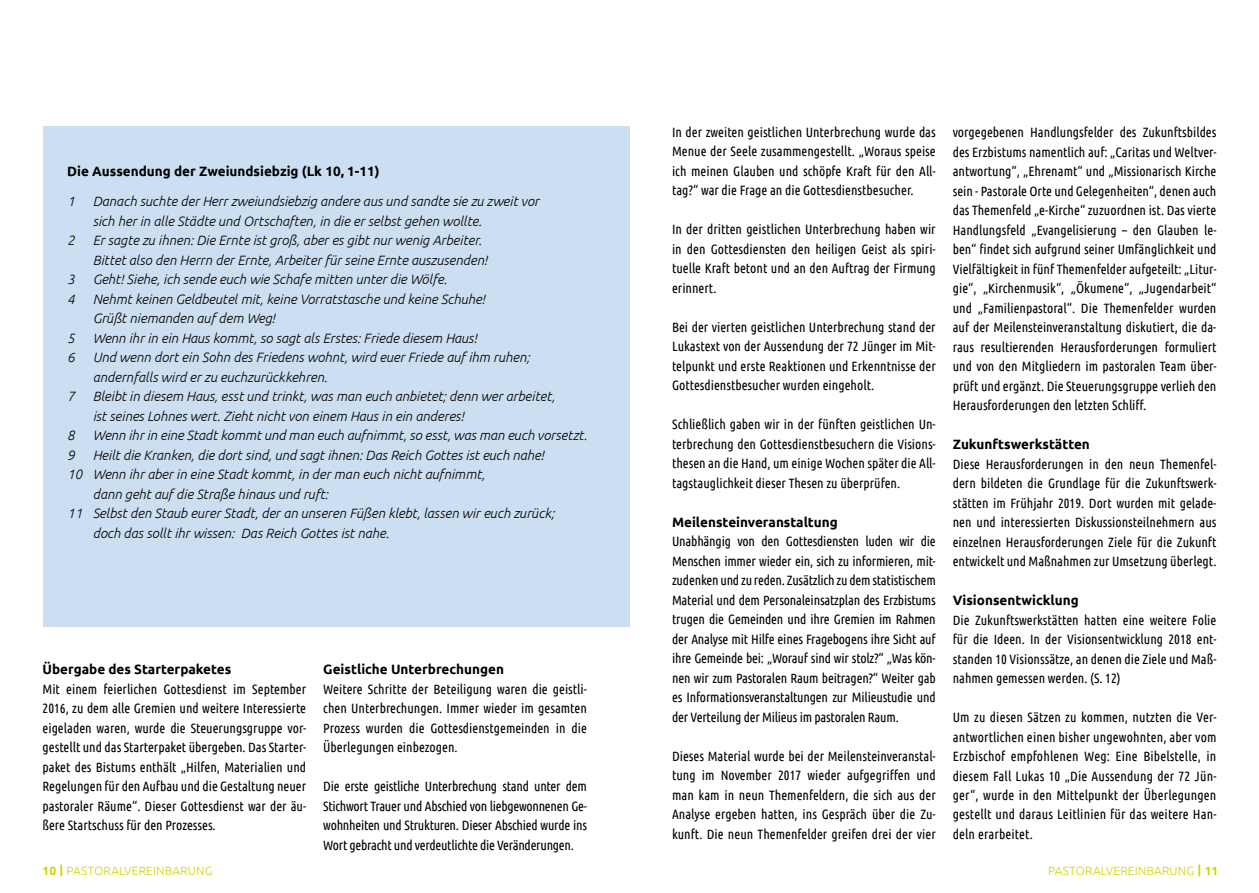
<style>
.page{position:relative;width:1259px;height:893px;background:#fff}
.page>*{position:absolute;margin:0;border:0;box-sizing:border-box;transform-origin:0 0}
.t1{font:13.5px/19.5px "Ubuntu Condensed";color:#000;text-align:justify}
.t2{font:italic 300 13.5px/19.5px "Ubuntu";color:#000}
.t3{font:700 13.5px "Ubuntu";color:#000}
.t4{font:300 12px "Ubuntu";letter-spacing:.01em;color:#ced600}
.s1{font-weight:700}
</style>
<div class="page">
<div style="left:43px;top:127px;width:586px;height:500px;background:#ccdff2"></div>
<p class="t3" style="left:67px;top:163px;width:314px">Die Aussendung der Zweiundsiebzig (Lk 10, 1-11)</p>
<p class="t2" style="left:67px;top:191px;width:9px">1</p>
<p class="t2" style="left:93px;top:191px;width:448px">Danach suchte der Herr zweiundsiebzig andere aus und sandte sie zu zweit vor sich her in alle Städte und Ortschaften, in die er selbst gehen wollte.</p>
<p class="t2" style="left:67px;top:230px;width:9px">2</p>
<p class="t2" style="left:93px;top:230px;width:396px">Er sagte zu ihnen: Die Ernte ist groß, aber es gibt nur wenig Arbeiter.<br>Bittet also den Herrn der Ernte, Arbeiter für seine Ernte auszusenden!</p>
<p class="t2" style="left:67px;top:269px;width:9px">3</p>
<p class="t2" style="left:93px;top:269px;width:356px">Geht! Siehe, ich sende euch wie Schafe mitten unter die Wölfe.</p>
<p class="t2" style="left:67px;top:289px;width:9px">4</p>
<p class="t2" style="left:93px;top:289px;width:393px">Nehmt keinen Geldbeutel mit, keine Vorratstasche und keine Schuhe!<br>Grüßt niemanden auf dem Weg!</p>
<p class="t2" style="left:67px;top:328px;width:9px">5</p>
<p class="t2" style="left:93px;top:328px;width:385px">Wenn ihr in ein Haus kommt, so sagt als Erstes: Friede diesem Haus!</p>
<p class="t2" style="left:67px;top:347px;width:9px">6</p>
<p class="t2" style="left:93px;top:347px;width:438px">Und wenn dort ein Sohn des Friedens wohnt, wird euer Friede auf ihm ruhen; andernfalls wird er zu euchzurückkehren.</p>
<p class="t2" style="left:67px;top:386px;width:9px">7</p>
<p class="t2" style="left:93px;top:386px;width:464px">Bleibt in diesem Haus, esst und trinkt, was man euch anbietet; denn wer arbeitet, ist seines Lohnes wert. Zieht nicht von einem Haus in ein anderes!</p>
<p class="t2" style="left:67px;top:425px;width:9px">8</p>
<p class="t2" style="left:93px;top:425px;width:496px">Wenn ihr in eine Stadt kommt und man euch aufnimmt, so esst, was man euch vorsetzt.</p>
<p class="t2" style="left:67px;top:445px;width:9px">9</p>
<p class="t2" style="left:93px;top:445px;width:453px">Heilt die Kranken, die dort sind, und sagt ihnen: Das Reich Gottes ist euch nahe!</p>
<p class="t2" style="left:67px;top:464px;width:419px">10 Wenn ihr aber in eine Stadt kommt, in der man euch nicht aufnimmt,</p>
<p class="t2" style="left:93px;top:484px;width:237px">dann geht auf die Straße hinaus und ruft:</p>
<p class="t2" style="left:67px;top:503px;width:489px">11 Selbst den Staub eurer Stadt, der an unseren Füßen klebt, lassen wir euch zurück;</p>
<p class="t2" style="left:93px;top:523px;width:298px">doch das sollt ihr wissen: Das Reich Gottes ist nahe.</p>
<p class="t3" style="left:43px;top:661px;width:190px">Übergabe des Starterpaketes</p>
<p class="t1" style="left:43px;top:679px;width:265px">Mit einem feierlichen Gottesdienst im September 2016, zu dem alle Gremien und weitere Interessierte eigeladen waren, wurde die Steuerungsgruppe vor&shy;gestellt und das Starterpaket übergeben. Das Starter&shy;paket des Bistums enthält „Hilfen, Materialien und Regelungen für den Aufbau und die Gestaltung neuer pastoraler Räume“. Dieser Gottesdienst war der äu&shy;ßere Startschuss für den Prozesses.</p>
<p class="t3" style="left:323px;top:661px;width:182px">Geistliche Unterbrechungen</p>
<p class="t1" style="left:323px;top:679px;width:265px">Weitere Schritte der Beteiligung waren die geistli&shy;chen Unterbrechungen. Immer wieder im gesamten Prozess wurden die Gottesdienstgemeinden in die Überlegungen einbezogen.</p>
<p class="t1" style="left:323px;top:776px;width:265px">Die erste geistliche Unterbrechung stand unter dem Stichwort Trauer und Abschied von liebgewonnenen Ge&shy;wohnheiten und Strukturen. Dieser Abschied wurde ins Wort gebracht und verdeutlichte die Veränderungen.</p>
<p class="t1" style="left:672px;top:122px;width:265px">In der zweiten geistlichen Unterbrechung wurde das Menue der Seele zusammengestellt. „Woraus speise ich meinen Glauben und schöpfe Kraft für den All&shy;tag?“ war die Frage an die Gottesdienstbesucher.</p>
<p class="t1" style="left:672px;top:219px;width:265px">In der dritten geistlichen Unterbrechung haben wir in den Gottesdiensten den heiligen Geist als spiri&shy;tuelle Kraft betont und an den Auftrag der Firmung erinnert.</p>
<p class="t1" style="left:672px;top:317px;width:265px">Bei der vierten geistlichen Unterbrechung stand der Lukastext von der Aussendung der 72 Jünger im Mit&shy;telpunkt und erste Reaktionen und Erkenntnisse der Gottesdienstbesucher wurden eingeholt.</p>
<p class="t1" style="left:672px;top:414px;width:265px">Schließlich gaben wir in der fünften geistlichen Un&shy;terbrechung den Gottesdienstbesuchern die Visions&shy;thesen an die Hand, um einige Wochen später die All&shy;tagstauglichkeit dieser Thesen zu überprüfen.</p>
<p class="t3" style="left:672px;top:514px;width:167px">Meilensteinveranstaltung</p>
<p class="t1" style="left:672px;top:531px;width:265px">Unabhängig von den Gottesdiensten luden wir die Menschen immer wieder ein, sich zu informieren, mit&shy;zudenken und zu reden. Zusätzlich zu dem statistischem Material und dem Personaleinsatzplan des Erzbistums trugen die Gemeinden und ihre Gremien im Rahmen der Analyse mit Hilfe eines Fragebogens ihre Sicht auf ihre Gemeinde bei: „Worauf sind wir stolz?“ „Was kön&shy;nen wir zum Pastoralen Raum beitragen?“ Weiter gab es Informationsveranstaltungen zur Milieustudie und der Verteilung der Milieus im pastoralen Raum.</p>
<p class="t1" style="left:672px;top:746px;width:265px">Dieses Material wurde bei der Meilensteinveranstal&shy;tung im November 2017 wieder aufgegriffen und man kam in neun Themenfeldern, die sich aus der Analyse ergeben hatten, ins Gespräch über die Zu&shy;kunft. Die neun Themenfelder greifen drei der vier</p>
<p class="t1" style="left:952px;top:122px;width:265px">vorgegebenen Handlungsfelder des Zukunftsbildes des Erzbistums namentlich auf: „Caritas und Weltver&shy;antwortung“, „Ehrenamt“ und „Missionarisch Kirche sein - Pastorale Orte und Gelegenheiten“, denen auch das Themenfeld „e-Kirche“ zuzuordnen ist. Das vierte Handlungsfeld „Evangelisierung – den Glauben le&shy;ben“ findet sich aufgrund seiner Umfänglichkeit und Vielfältigkeit in fünf Themenfelder aufgeteilt: „Litur&shy;gie“, „Kirchenmusik“, „Ökumene“, „Jugendarbeit“ und „Familienpastoral“. Die Themenfelder wurden auf der Meilensteinveranstaltung diskutiert, die da&shy;raus resultierenden Herausforderungen formuliert und von den Mitgliedern im pastoralen Team über&shy;prüft und ergänzt. Die Steuerungsgruppe verlieh den Herausforderungen den letzten Schliff.</p>
<p class="t3" style="left:952px;top:436px;width:139px">Zukunftswerkstätten</p>
<p class="t1" style="left:952px;top:453px;width:265px">Diese Herausforderungen in den neun Themenfel&shy;dern bildeten die Grundlage für die Zukunftswerk&shy;stätten im Frühjahr 2019. Dort wurden mit gelade&shy;nen und interessierten Diskussionsteilnehmern aus einzelnen Herausforderungen Ziele für die Zukunft entwickelt und Maßnahmen zur Umsetzung überlegt.</p>
<p class="t3" style="left:952px;top:592px;width:127px">Visionsentwicklung</p>
<p class="t1" style="left:952px;top:609px;width:265px">Die Zukunftswerkstätten hatten eine weitere Folie für die Ideen. In der Visionsentwicklung 2018 ent&shy;standen 10 Visionssätze, an denen die Ziele und Maß&shy;nahmen gemessen werden. (S. 12)</p>
<p class="t1" style="left:952px;top:707px;width:265px">Um zu diesen Sätzen zu kommen, nutzten die Ver&shy;antwortlichen einen bisher ungewohnten, aber vom Erzbischof empfohlenen Weg: Eine Bibelstelle, in diesem Fall Lukas 10 „Die Aussendung der 72 Jün&shy;ger“, wurde in den Mittelpunkt der Überlegungen gestellt und daraus Leitlinien für das weitere Han&shy;deln erarbeitet.</p>
<p class="t4" style="left:43px;top:863px;width:172px"><span class="s1">10 |</span> PASTORALVEREINBARUNG</p>
<p class="t4" style="left:1048px;top:863px;width:172px">PASTORALVEREINBARUNG <span class="s1">| 11</span></p>
</div>
